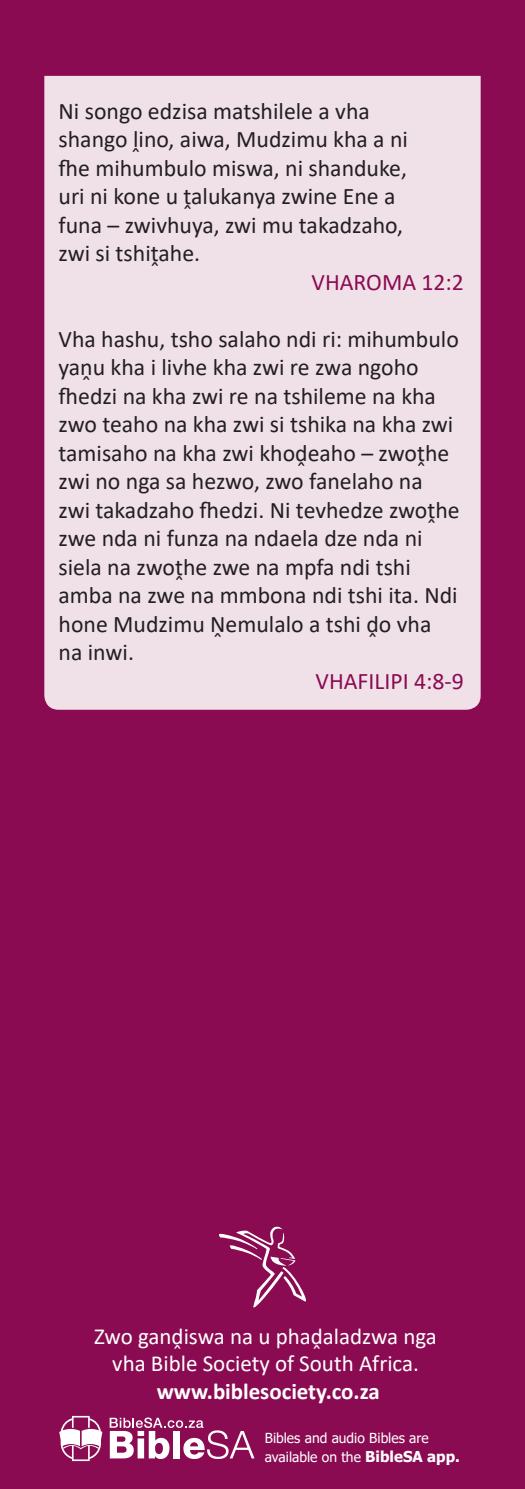
<style>
.page{position:relative;width:525px;height:1489px;background:#fff}
.page>*{position:absolute;margin:0;border:0;box-sizing:border-box;transform-origin:0 0}
.t1{font:23.75px/28.5px "Calibri";color:#231f20}
.t2{font:23.75px "Calibri";color:#8b0b52}
.t3{font:23px/27.5px "Calibri";color:#fff;text-align:center}
.t4{font:700 23px "Calibri";color:#fff}
.t5{font:13.75px/19.5px "Tahoma";color:#fff}
.s1{font-weight:700;font-size:15px}
</style>
<div class="page">
<div style="left:0;top:0;width:524px;height:1488px;background:#8b0b52"></div>
<div style="left:44px;top:76px;width:436px;height:633px;background:#f0e1e9"></div>
<svg style="left:59px;top:1415px;width:43px;height:45px"></svg>
<svg style="left:110px;top:1417px;width:144px;height:41px"></svg>
<svg style="left:219px;top:1226px;width:87px;height:82px"></svg>
<p class="t1" style="left:58px;top:96px;width:351px">Ni songo edzisa matshilele a vha shango ḽino, aiwa, Mudzimu kha a ni fhe mihumbulo miswa, ni shanduke, uri ni kone u ṱalukanya zwine Ene a funa – zwivhuya, zwi mu takadzaho, zwi si tshiṱahe.</p>
<p class="t2" style="left:311px;top:265px;width:154px">VHAROMA 12:2</p>
<p class="t1" style="left:58px;top:324px;width:402px">Vha hashu, tsho salaho ndi ri: mihumbulo yaṋu kha i livhe kha zwi re zwa ngoho fhedzi na kha zwi re na tshileme na kha zwo teaho na kha zwi si tshika na kha zwi tamisaho na kha zwi khoḓeaho – zwoṱhe zwi no nga sa hezwo, zwo fanelaho na zwi takadzaho fhedzi. Ni tevhedze zwoṱhe zwe nda ni funza na ndaela dze nda ni siela na zwoṱhe zwe na mpfa ndi tshi amba na zwe na mmbona ndi tshi ita. Ndi hone Mudzimu Ṋemulalo a tshi ḓo vha na inwi.</p>
<p class="t2" style="left:315px;top:664px;width:150px">VHAFILIPI 4:8-9</p>
<p class="t3" style="left:94px;top:1321px;width:344px">Zwo ganḓiswa na u phaḓaladzwa nga vha Bible Society of South Africa.</p>
<p class="t4" style="left:157px;top:1374px;width:224px">www.biblesociety.co.za</p>
<p class="t5" style="left:265px;top:1428px;width:196px">Bibles and audio Bibles are available on the <span class="s1">BibleSA app.</span></p>
</div>
